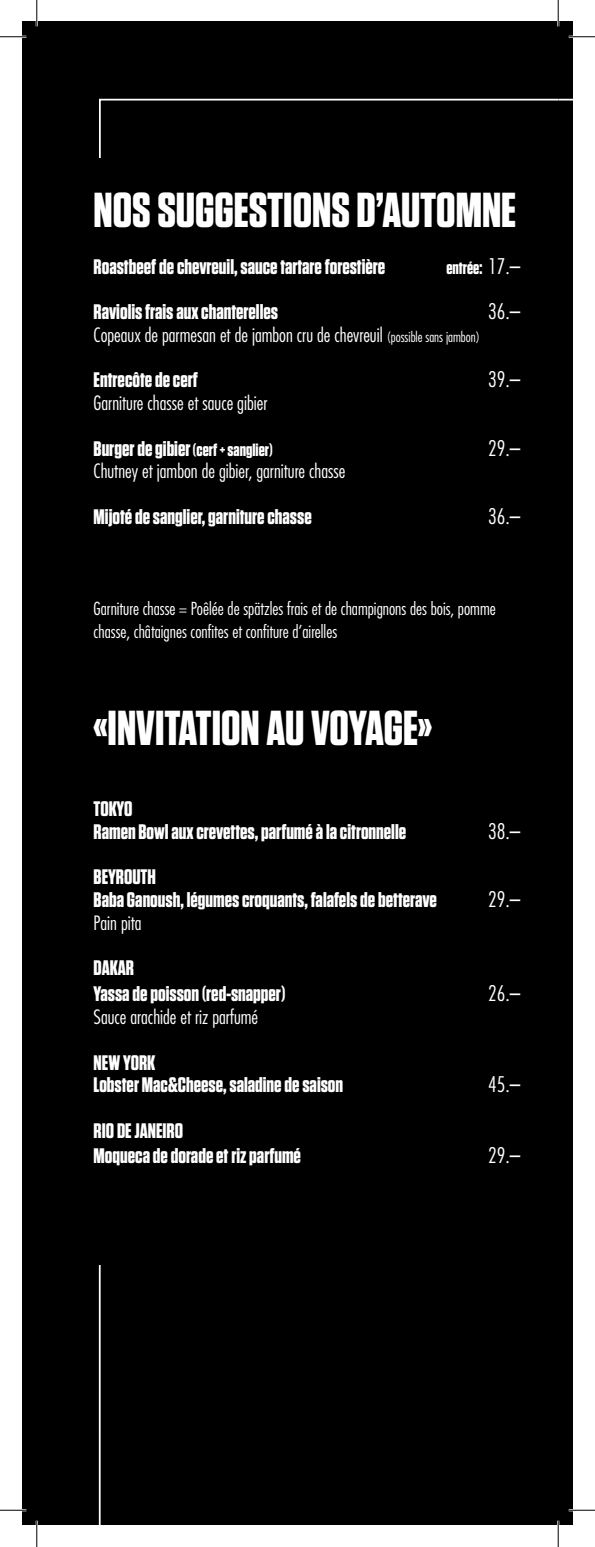
<style>
.page{position:relative;width:595px;height:1547px;background:#fff}
.page>*{position:absolute;margin:0;border:0;box-sizing:border-box;transform-origin:0 0}
.TITRE{font:700 49px "Tungsten";color:#fff}
.t1{font:700 21px "Tungsten";color:#fff}
.t2{font:300 condensed 21px "Futura";color:#fff}
.t3{font:300 condensed 19.25px "Futura";color:#fff}
.t4{font:300 condensed 17.5px/22.8px "Futura";color:#fff}
.t5{font:700 17.5px "Tungsten";color:#fff}
.s1{font-family:"Futura";font-weight:300;font-stretch:condensed;font-size:21px}
.s2{font-size:14px}
.s3{font-size:21px}
</style>
<div class="page">
<div style="left:22px;top:22px;width:536px;height:1503px;background:#000"></div>
<div style="left:558px;top:22px;width:14px;height:1503px;background:#000"></div>
<svg style="left:556px;top:98px;width:16px;height:3px"></svg>
<hr style="left:0;top:36px;width:26px;height:2px;background:#fff">
<hr style="left:568px;top:36px;width:26px;height:2px;background:#fff">
<hr style="left:0;top:1509px;width:26px;height:2px;background:#fff">
<hr style="left:568px;top:1509px;width:26px;height:2px;background:#fff">
<hr style="left:36px;top:0;width:2px;height:26px;background:#fff">
<hr style="left:36px;top:1521px;width:2px;height:26px;background:#fff">
<hr style="left:557px;top:0;width:2px;height:26px;background:#fff">
<hr style="left:557px;top:1521px;width:2px;height:26px;background:#fff">
<svg style="left:0;top:36px;width:26px;height:1px"></svg>
<svg style="left:568px;top:36px;width:26px;height:1px"></svg>
<svg style="left:0;top:1510px;width:26px;height:1px"></svg>
<svg style="left:568px;top:1510px;width:26px;height:1px"></svg>
<svg style="left:36px;top:0;width:1px;height:26px"></svg>
<svg style="left:36px;top:1521px;width:1px;height:26px"></svg>
<svg style="left:557px;top:0;width:1px;height:26px"></svg>
<svg style="left:557px;top:1521px;width:1px;height:26px"></svg>
<p class="TITRE" style="left:94px;top:184px;width:424px">NOS SUGGESTIONS D’AUTOMNE</p>
<p class="t1" style="left:94px;top:255px;width:293px">Roastbeef de chevreuil, sauce tartare forestière</p>
<p class="t5" style="left:446px;top:258px;width:76px">entrée: <span class="s1">17.–</span></p>
<p class="t1" style="left:94px;top:301px;width:186px">Raviolis frais aux chanterelles</p>
<p class="t2" style="left:488px;top:299px;width:34px">36.–</p>
<p class="t3" style="left:94px;top:323px;width:387px">Copeaux de parmesan et de jambon cru de chevreuil <span class="s2">(possible sans jambon)</span></p>
<p class="t1" style="left:94px;top:369px;width:106px">Entrecôte de cerf</p>
<p class="t2" style="left:488px;top:367px;width:34px">39.–</p>
<p class="t3" style="left:94px;top:392px;width:175px">Garniture chasse et sauce gibier</p>
<p class="t5" style="left:94px;top:440px;width:180px"><span class="s3">Burger de gibier</span> (cerf + sanglier)</p>
<p class="t2" style="left:488px;top:435px;width:34px">29.–</p>
<p class="t3" style="left:94px;top:460px;width:253px">Chutney et jambon de gibier, garniture chasse</p>
<p class="t1" style="left:94px;top:505px;width:219px">Mijoté de sanglier, garniture chasse</p>
<p class="t2" style="left:488px;top:504px;width:34px">36.–</p>
<p class="t4" style="left:94px;top:597px;width:403px">Garniture chasse = Poêlée de spätzles frais et de champignons des bois, pomme chasse, châtaignes confites et confiture d’airelles</p>
<p class="TITRE" style="left:94px;top:702px;width:340px">«INVITATION AU VOYAGE»</p>
<p class="t1" style="left:94px;top:797px;width:40px">TOKYO</p>
<p class="t1" style="left:94px;top:820px;width:314px">Ramen Bowl aux crevettes, parfumé à la citronnelle</p>
<p class="t2" style="left:488px;top:818px;width:34px">38.–</p>
<p class="t1" style="left:94px;top:865px;width:64px">BEYROUTH</p>
<p class="t1" style="left:94px;top:888px;width:344px">Baba Ganoush, légumes croquants, falafels de betterave</p>
<p class="t2" style="left:488px;top:887px;width:34px">29.–</p>
<p class="t3" style="left:94px;top:911px;width:49px">Pain pita</p>
<p class="t1" style="left:94px;top:956px;width:42px">DAKAR</p>
<p class="t1" style="left:94px;top:983px;width:193px">Yassa de poisson (red-snapper)</p>
<p class="t2" style="left:488px;top:981px;width:34px">26.–</p>
<p class="t3" style="left:94px;top:1005px;width:166px">Sauce arachide et riz parfumé</p>
<p class="t1" style="left:94px;top:1051px;width:63px">NEW YORK</p>
<p class="t1" style="left:94px;top:1074px;width:251px">Lobster Mac&amp;Cheese, saladine de saison</p>
<p class="t2" style="left:488px;top:1072px;width:34px">45.–</p>
<p class="t1" style="left:94px;top:1119px;width:91px">RIO DE JANEIRO</p>
<p class="t1" style="left:94px;top:1144px;width:209px">Moqueca de dorade et riz parfumé</p>
<p class="t2" style="left:488px;top:1143px;width:34px">29.–</p>
</div>
